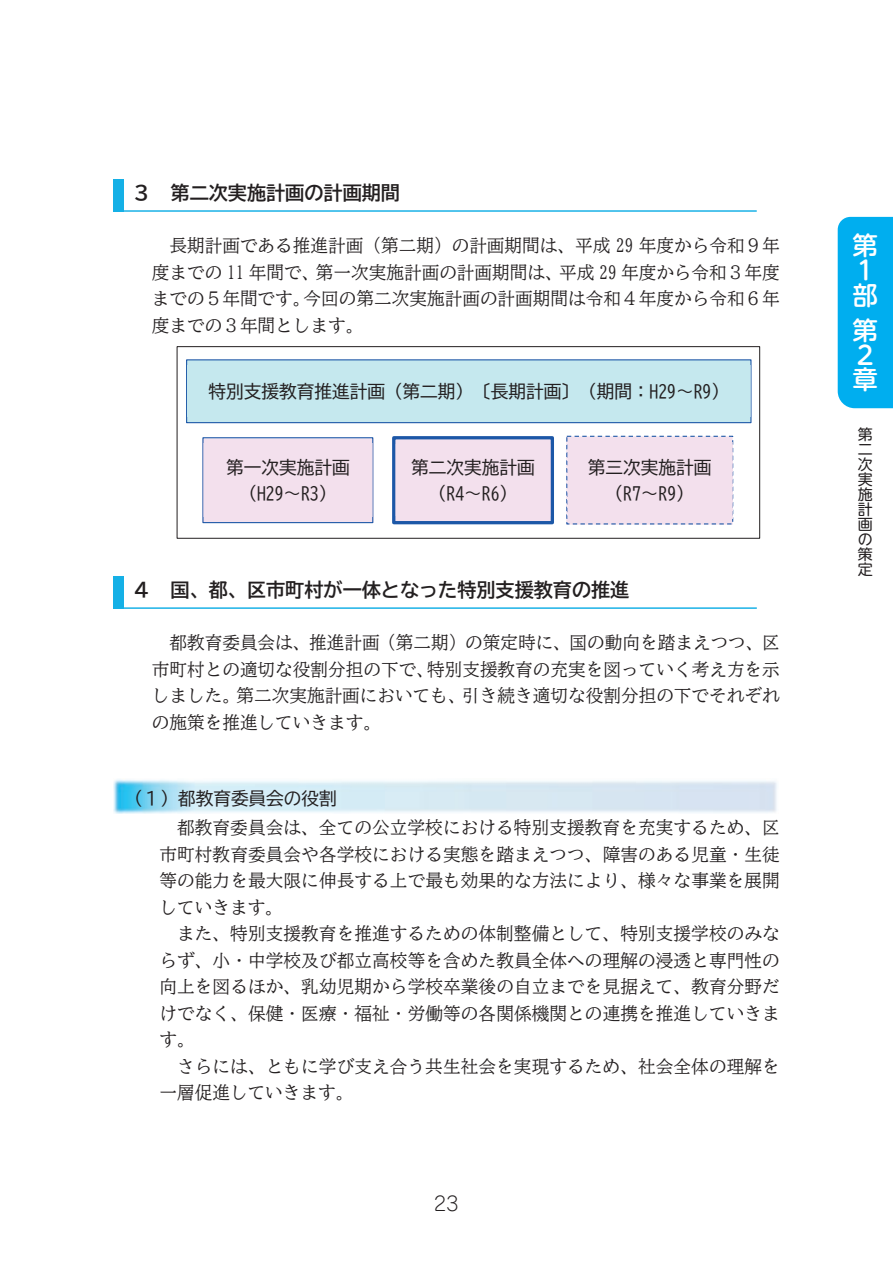
<style>
.page{position:relative;width:893px;height:1263px;background:#fff}
.page>*{position:absolute;margin:0;border:0;box-sizing:border-box;transform-origin:0 0}
.t1{font:500 25.5px/24.9px "UD Shin M Go Pr 6";color:#fff}
.t2{font:300 19.5px "Jun 101 Pro";color:#231f20}
.t3{font:19.2px "BIZ UD Gothic Bold";color:#231f20}
.t4{font:17.7px/26.4px "BIZ UD Mincho Medium";letter-spacing:.005em;color:#231f20;text-align:justify}
.t5{font:17.7px/26.4px "BIZ UD Gothic";color:#231f20;text-align:center}
.t6{font:15px/15px "UD Shin M Go Pr 6";color:#231f20;text-align:justify}
</style>
<div class="page">
<div style="left:187px;top:360px;width:564px;height:63px;background:#c5e8ee"></div>
<div style="left:186px;top:359px;width:565px;height:64px;border:1px solid #1c57a7"></div>
<div style="left:202px;top:437px;width:171px;height:86px;border:1px solid #1c57a7"></div>
<div style="left:204px;top:444px;width:168px;height:73px;background:#f3e0ed"></div>
<div style="left:392px;top:436px;width:162px;height:88px;border:3px solid #1c57a7"></div>
<div style="left:395px;top:445px;width:156px;height:71px;background:#f3e0ed"></div>
<div style="left:177px;top:346px;width:583px;height:193px;border:1px solid #231f20"></div>
<div style="left:567px;top:442px;width:165px;height:76px;background:#f3e0ed"></div>
<div style="left:113px;top:576px;width:10px;height:32px;background:#15b0e6"></div>
<hr style="left:115px;top:607px;width:642px;height:2px;background:#15b0e6">
<img style="left:113px;top:779px;width:664px;height:35px">
<div style="left:113px;top:179px;width:10px;height:33px;background:#15b0e6"></div>
<hr style="left:115px;top:210px;width:642px;height:2px;background:#15b0e6">
<div style="left:838px;top:217px;width:55px;height:191px;background:#00aeef"></div>
<p class="t3" style="left:132px;top:183px;width:269px">３ 第二次実施計画の計画期間</p>
<p class="t4" style="left:152px;top:232px;width:630px;text-indent:18px">長期計画である推進計画（第二期）の計画期間は、平成 29 年度から令和９年度までの 11 年間で、第一次実施計画の計画期間は、平成 29 年度から令和３年度までの５年間です。今回の第二次実施計画の計画期間は令和４年度から令和６年度までの３年間とします。</p>
<p class="t5" style="left:209px;top:378px;width:522px">特別支援教育推進計画（第二期）〔長期計画〕（期間：H29～R9）</p>
<p class="t5" style="left:226px;top:454px;width:125px">第一次実施計画（H29～R3）</p>
<p class="t5" style="left:411px;top:454px;width:125px">第二次実施計画（R4～R6）</p>
<p class="t5" style="left:588px;top:454px;width:125px">第三次実施計画（R7～R9）</p>
<p class="t3" style="left:132px;top:580px;width:499px">４ 国、都、区市町村が一体となった特別支援教育の推進</p>
<p class="t4" style="left:152px;top:629px;width:630px;text-indent:18px">都教育委員会は、推進計画（第二期）の策定時に、国の動向を踏まえつつ、区市町村との適切な役割分担の下で、特別支援教育の充実を図っていく考え方を示しました。第二次実施計画においても、引き続き適切な役割分担の下でそれぞれの施策を推進していきます。</p>
<p class="t5" style="left:125px;top:785px;width:213px">（１）都教育委員会の役割</p>
<p class="t4" style="left:159px;top:814px;width:622px;text-indent:18px">都教育委員会は、全ての公立学校における特別支援教育を充実するため、区市町村教育委員会や各学校における実態を踏まえつつ、障害のある児童・生徒等の能力を最大限に伸長する上で最も効果的な方法により、様々な事業を展開していきます。</p>
<p class="t4" style="left:159px;top:920px;width:622px;text-indent:18px">また、特別支援教育を推進するための体制整備として、特別支援学校のみならず、小・中学校及び都立高校等を含めた教員全体への理解の浸透と専門性の向上を図るほか、乳幼児期から学校卒業後の自立までを見据えて、教育分野だけでなく、保健・医療・福祉・労働等の各関係機関との連携を推進していきます。</p>
<p class="t4" style="left:159px;top:1052px;width:622px;text-indent:18px">さらには、ともに学び支え合う共生社会を実現するため、社会全体の理解を一層促進していきます。</p>
<p class="t2" style="left:434px;top:1188px;width:26px">23</p>
<h1 class="t1" style="left:853px;top:231px;width:26px">第<br>１部</h1>
<h1 class="t1" style="left:853px;top:316px;width:26px">第<br>２章</h1>
<p class="t6" style="left:858px;top:426px;width:16px">第二次実施計画の策定</p>
</div>
